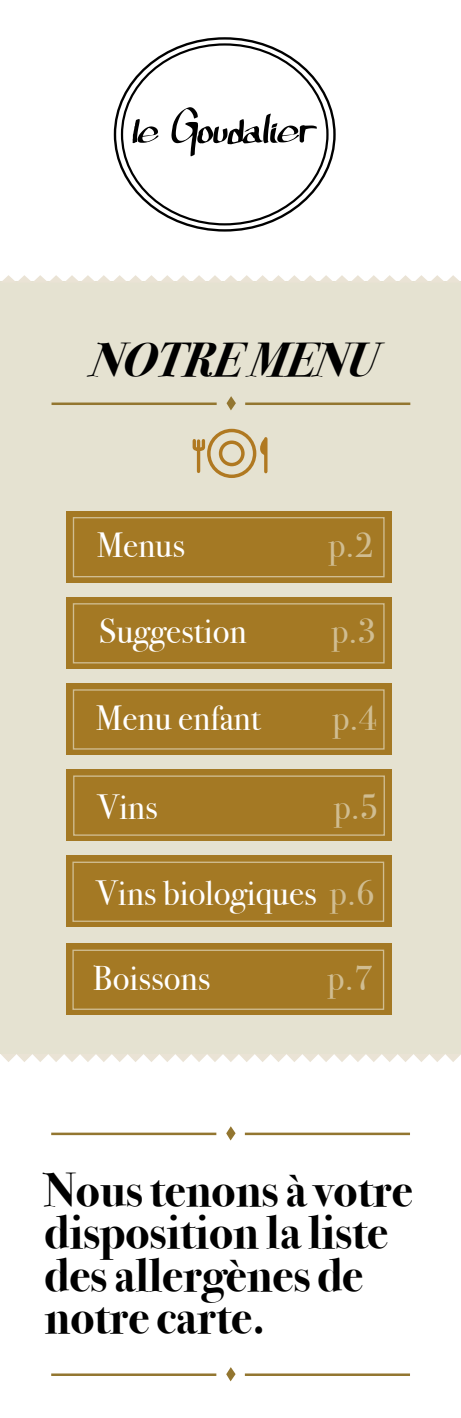
<style>
.page{position:relative;width:461px;height:1418px;background:#fff}
.page>*{position:absolute;margin:0;border:0;box-sizing:border-box;transform-origin:0 0}
.t1{font:700 47.5px/42.5px "Bodoni Svty Two ITCTT";color:#000}
.t2{font:italic 700 47.5px "Bodoni Svty Two ITCTT";color:#000}
.t3{font:35px "Bodoni Svty Two ITCTT";color:#fff}
.t4{font:35px "Bodoni Svty Two ITCTT";color:#d0bd91}
.s1{color:#d0bd91}
</style>
<div class="page">
<div style="left:0;top:281px;width:460px;height:772px;background:#e5e2d1"></div>
<svg style="left:2px;top:275px;width:459px;height:8px"></svg>
<svg style="left:114px;top:37px;width:221px;height:194px"></svg>
<hr style="left:51px;top:402px;width:166px;height:3px;background:#937630">
<hr style="left:245px;top:402px;width:165px;height:3px;background:#937630">
<svg style="left:226px;top:396px;width:10px;height:14px"></svg>
<svg style="left:192px;top:428px;width:76px;height:50px"></svg>
<svg style="left:0;top:1053px;width:461px;height:9px"></svg>
<hr style="left:51px;top:1132px;width:165px;height:3px;background:#937630">
<hr style="left:245px;top:1132px;width:165px;height:3px;background:#937630">
<svg style="left:226px;top:1126px;width:9px;height:14px"></svg>
<hr style="left:51px;top:1373px;width:165px;height:2px;background:#937630">
<hr style="left:245px;top:1373px;width:165px;height:2px;background:#937630">
<svg style="left:226px;top:1367px;width:9px;height:14px"></svg>
<div style="left:66px;top:511px;width:326px;height:71px;background:#a47924"></div>
<div style="left:66px;top:597px;width:326px;height:71px;background:#a47924"></div>
<div style="left:73px;top:517px;width:311px;height:60px;border:1px solid #d0bd91"></div>
<div style="left:73px;top:603px;width:311px;height:60px;border:1px solid #d0bd91"></div>
<div style="left:67px;top:769px;width:325px;height:72px;background:#a47924"></div>
<div style="left:73px;top:775px;width:312px;height:60px;border:1px solid #d0bd91"></div>
<div style="left:66px;top:855px;width:325px;height:72px;background:#a47924"></div>
<div style="left:72px;top:861px;width:312px;height:60px;border:1px solid #d0bd91"></div>
<div style="left:66px;top:943px;width:325px;height:72px;background:#a47924"></div>
<div style="left:72px;top:949px;width:312px;height:60px;border:1px solid #d0bd91"></div>
<div style="left:66px;top:683px;width:326px;height:72px;background:#a47924"></div>
<div style="left:73px;top:689px;width:311px;height:60px;border:1px solid #d0bd91"></div>
<p class="t2" style="left:87px;top:320px;width:312px">NOTREMENU</p>
<p class="t3" style="left:97px;top:517px;width:90px">Menus</p>
<p class="t4" style="left:328px;top:517px;width:46px">p.2</p>
<p class="t3" style="left:99px;top:603px;width:149px">Suggestion</p>
<p class="t4" style="left:331px;top:603px;width:46px">p.3</p>
<p class="t3" style="left:96px;top:689px;width:166px">Menu enfant</p>
<p class="t4" style="left:332px;top:689px;width:46px">p.4</p>
<p class="t3" style="left:97px;top:778px;width:62px">Vins</p>
<p class="t4" style="left:333px;top:778px;width:46px">p.5</p>
<p class="t3" style="left:96px;top:864px;width:280px">Vins biologiques <span class="s1">p.6</span></p>
<p class="t3" style="left:93px;top:949px;width:119px">Boissons</p>
<p class="t4" style="left:327px;top:949px;width:46px">p.7</p>
<p class="t1" style="left:45px;top:1164px;width:369px">Nous tenons à votre disposition la liste des allergènes de notre carte.</p>
</div>
